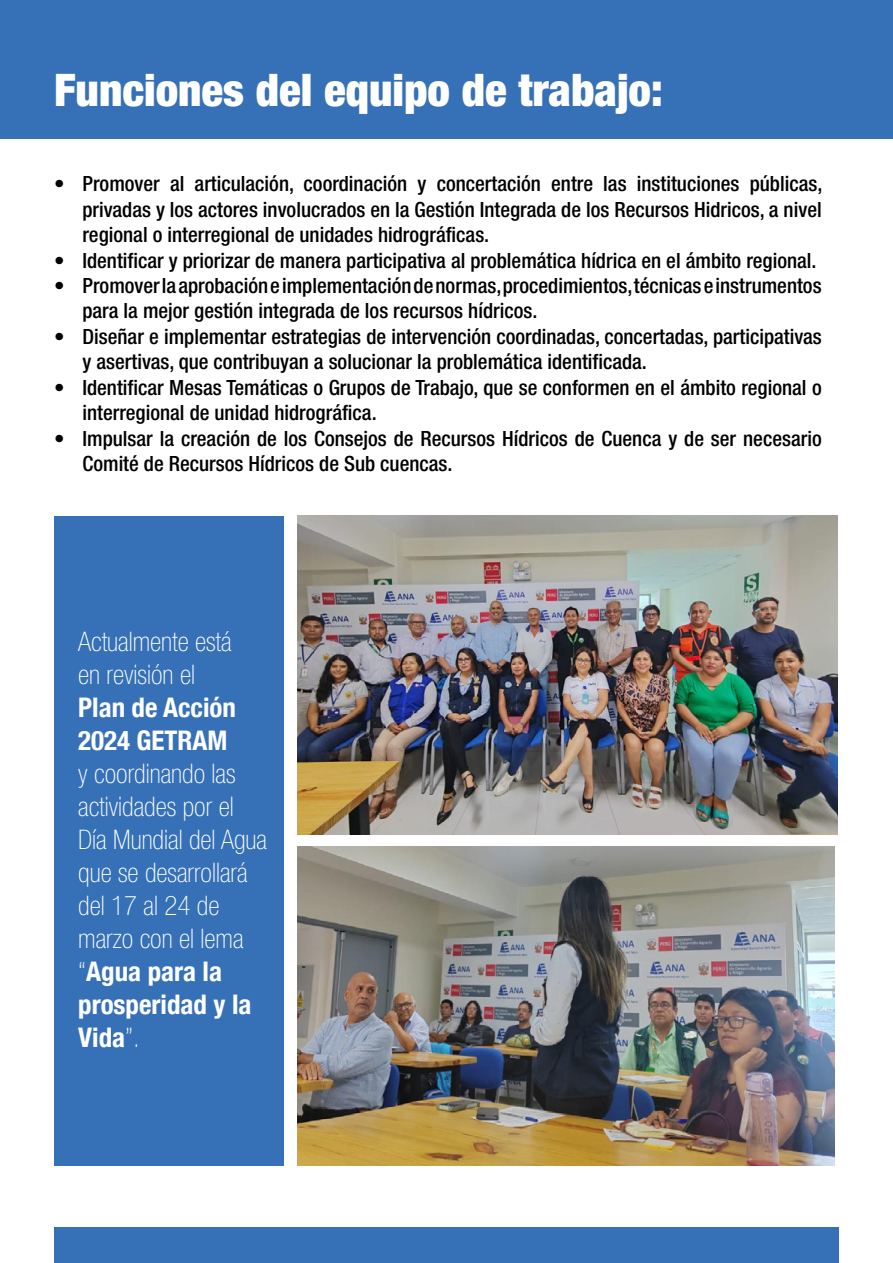
<style>
.page{position:relative;width:893px;height:1263px;background:#fff}
.page>*{position:absolute;margin:0;border:0;box-sizing:border-box;transform-origin:0 0}
.t1{font:900 condensed 45px "Helvetica Neue";color:#fff}
.t2{font:100 condensed 27px/33px "Helvetica Neue";color:#fff}
.t3{font:700 condensed 27px/33px "Helvetica Neue";color:#fff}
.t4{font:500 condensed 21px/25.5px "Helvetica Neue";color:#000}
.s1{font-weight:700}
</style>
<div class="page">
<div style="left:54px;top:516px;width:230px;height:649px;background:#3671b8"></div>
<img style="left:298px;top:516px;width:540px;height:319px">
<img style="left:298px;top:847px;width:537px;height:318px">
<div style="left:0;top:0;width:893px;height:138px;background:#3671b8"></div>
<div style="left:54px;top:1227px;width:785px;height:36px;background:#3671b8"></div>
<h1 class="t1" style="left:54px;top:62px;width:610px">Funciones del equipo de trabajo:</h1>
<p class="t4" style="left:82px;top:171px;width:741px;text-align:justify;text-indent:-28px">• Promover al articulación, coordinación y concertación entre las instituciones públicas, privadas y los actores involucrados en la Gestión Integrada de los Recursos Hidricos, a nivel regional o interregional de unidades hidrográficas.</p>
<p class="t4" style="left:54px;top:247px;width:764px">• Identificar y priorizar de manera participativa al problemática hídrica en el ámbito regional.</p>
<p class="t4" style="left:82px;top:272px;width:741px;text-indent:-28px">• Promover la aprobación e implementación de normas, procedimientos, técnicas e instrumentos para la mejor gestión integrada de los recursos hídricos.</p>
<p class="t4" style="left:82px;top:323px;width:741px;text-indent:-28px">• Diseñar e implementar estrategias de intervención coordinadas, concertadas, participativas y asertivas, que contribuyan a solucionar la problemática identificada.</p>
<p class="t4" style="left:82px;top:374px;width:741px;text-indent:-28px">• Identificar Mesas Temáticas o Grupos de Trabajo, que se conformen en el ámbito regional o interregional de unidad hidrográfica.</p>
<p class="t4" style="left:82px;top:425px;width:741px;text-indent:-28px">• Impulsar la creación de los Consejos de Recursos Hídricos de Cuenca y de ser necesario<br>Comité de Recursos Hídricos de Sub cuencas.</p>
<p class="t2" style="left:78px;top:624px;width:155px">Actualmente está en revisión el</p>
<p class="t3" style="left:78px;top:690px;width:159px">Plan de Acción<br>2024 GETRAM</p>
<p class="t2" style="left:78px;top:756px;width:190px">y coordinando las actividades por el<br>Día Mundial del Agua que se desarrollará del 17 al 24 de marzo con el lema “<span class="s1">Agua para la prosperidad y la<br>Vida</span>”.</p>
</div>
